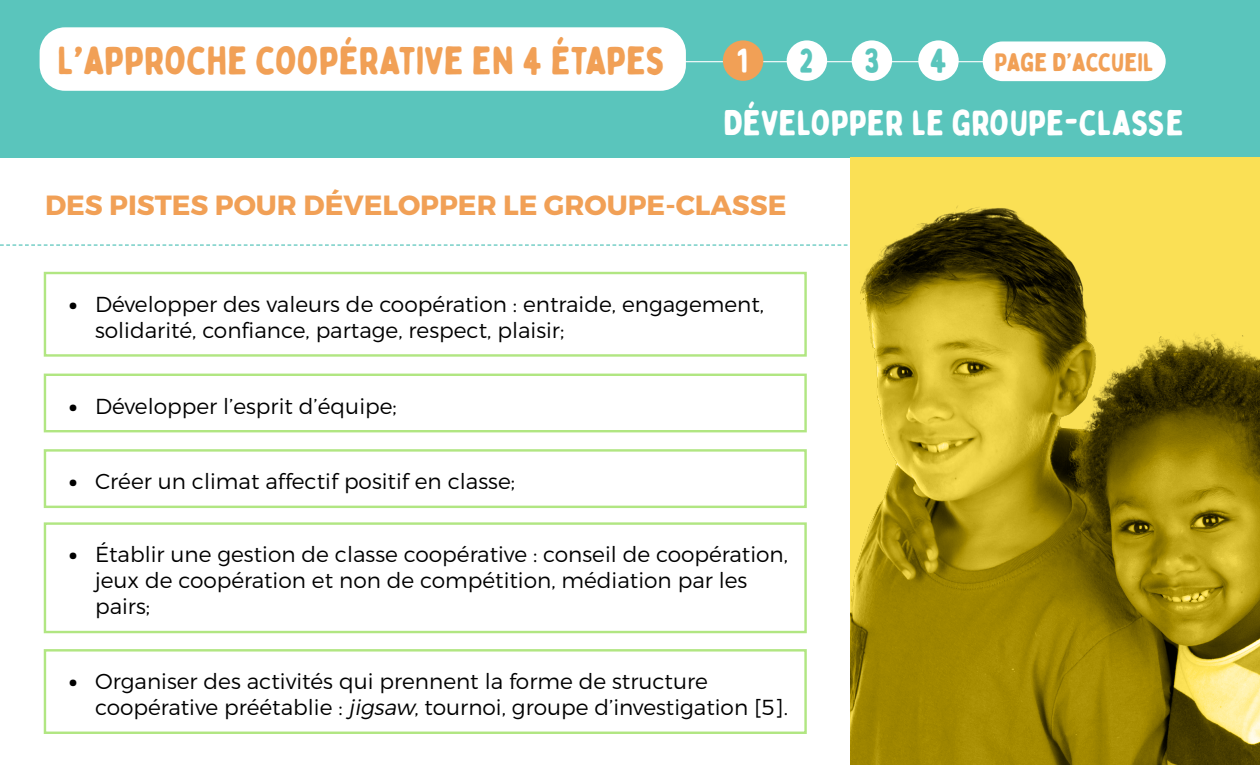
<style>
.page{position:relative;width:1260px;height:765px;background:#fff}
.page>*{position:absolute;margin:0;border:0;box-sizing:border-box;transform-origin:0 0}
.t1{font:39.25px "Bobby Jones Soft";color:#f1a056}
.t2{font:35.5px "Bobby Jones Soft";color:#fff}
.t3{font:34px "Bobby Jones Soft";color:#5ac5bc}
.t4{font:34px "Bobby Jones Soft";color:#fff}
.t5{font:700 27.75px "Montserrat";color:#f1a056}
.t6{font:25.38px "Bobby Jones Soft";letter-spacing:-.02em;color:#f1a056}
.t7{font:300 21.62px/26px "Montserrat";color:#000}
.s1{font-family:"Montserrat";font-weight:700}
.s2{font-family:"Montserrat"}
.s3{font-weight:900}
.s4{font-style:italic}
</style>
<div class="page">
<div style="left:0;top:0;width:1260px;height:158px;background:#5ac5bc"></div>
<div style="left:40px;top:27px;width:646px;height:64px;background:#fff;border-radius:25px"></div>
<svg style="left:0;top:244px;width:848px;height:2px"></svg>
<img style="left:850px;top:158px;width:410px;height:607px">
<div style="left:44px;top:272px;width:763px;height:85px;border:2px solid #b1e682"></div>
<div style="left:44px;top:649px;width:763px;height:85px;border:2px solid #b1e682"></div>
<div style="left:44px;top:522px;width:763px;height:111px;border:2px solid #b1e682"></div>
<div style="left:44px;top:449px;width:763px;height:59px;border:2px solid #b1e682"></div>
<div style="left:44px;top:374px;width:763px;height:58px;border:2px solid #b1e682"></div>
<hr style="left:670px;top:61px;width:330px;height:1px;background:#fff">
<div style="left:723px;top:40px;width:40px;height:41px;background:#f1a056;border-radius:50%"></div>
<div style="left:787px;top:40px;width:40px;height:41px;background:#fff;border-radius:50%"></div>
<div style="left:852px;top:40px;width:40px;height:41px;background:#fff;border-radius:50%"></div>
<div style="left:918px;top:40px;width:41px;height:41px;background:#fff;border-radius:50%"></div>
<div style="left:983px;top:41px;width:183px;height:40px;background:#fff;border-radius:20px"></div>
<h1 class="t1" style="left:57px;top:37px;width:610px">L<span class="s1">’</span>APPROCHE COOPÉRATIVE EN 4 ÉTAPES</h1>
<h3 class="t4" style="left:736px;top:39px;width:13px">1</h3>
<h3 class="t3" style="left:799px;top:39px;width:16px">2</h3>
<h3 class="t3" style="left:864px;top:39px;width:17px">3</h3>
<h3 class="t3" style="left:930px;top:39px;width:19px">4</h3>
<p class="t6" style="left:995px;top:47px;width:161px">PAGE D<span class="s2">’</span>ACCUEIL</p>
<h2 class="t2" style="left:723px;top:101px;width:462px">DÉVELOPPER LE GROUPE-CLASSE</h2>
<p class="t5" style="left:45px;top:188px;width:743px">DES PISTES POUR DÉVELOPPER LE GROUPE-CLASSE</p>
<p class="t7" style="left:95px;top:291px;width:671px;text-indent:-26px"><span class="s3">∙</span> Développer des valeurs de coopération : entraide, engagement, solidarité, confiance, partage, respect, plaisir;</p>
<p class="t7" style="left:69px;top:393px;width:329px"><span class="s3">∙</span> Développer l’esprit d’équipe;</p>
<p class="t7" style="left:69px;top:468px;width:448px"><span class="s3">∙</span> Créer un climat affectif positif en classe;</p>
<p class="t7" style="left:95px;top:541px;width:694px;text-indent:-26px"><span class="s3">∙</span> Établir une gestion de classe coopérative : conseil de coopération, jeux de coopération et non de compétition, médiation par les pairs;</p>
<p class="t7" style="left:95px;top:668px;width:694px;text-indent:-26px"><span class="s3">∙</span> Organiser des activités qui prennent la forme de structure coopérative préétablie : <span class="s4">jigsaw</span>, tournoi, groupe d’investigation [5].</p>
</div>
